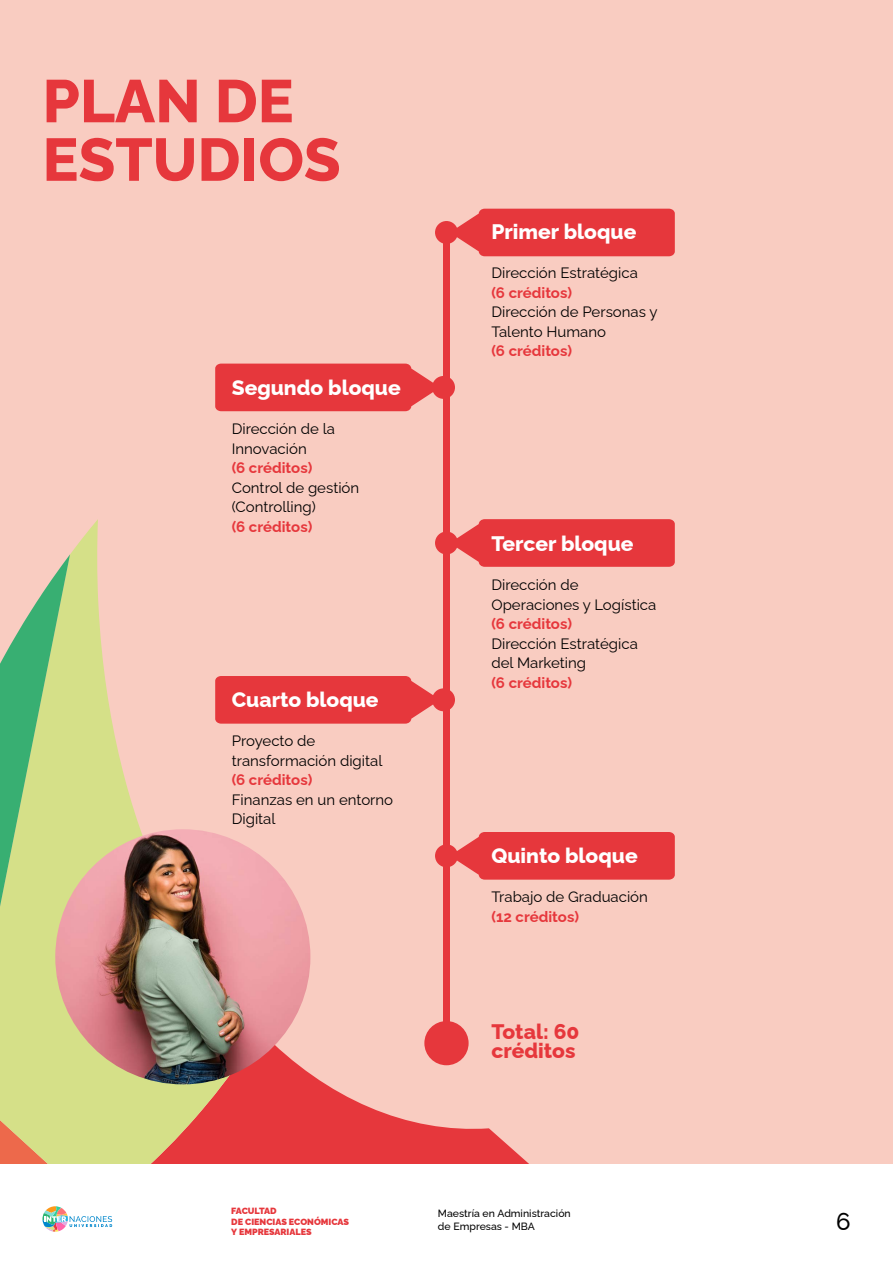
<style>
.page{position:relative;width:893px;height:1263px;background:#fff}
.page>*{position:absolute;margin:0;border:0;box-sizing:border-box;transform-origin:0 0}
.t1{font:800 60px/58.5px "Raleway";color:#e6373c}
.t2{font:500 24px "Raleway";color:#000}
.t3{font:800 21px "Raleway";color:#fff}
.t4{font:800 21px/19.5px "Raleway";color:#e6373c}
.t5{font:15px/19.5px "Raleway";color:#000}
.t6{font:700 15px "Raleway";color:#e6373c}
.t7{font:500 10.5px/12.6px "Raleway";color:#000}
.t8{font:900 9px/10.5px "Raleway";color:#e6373c}
</style>
<div class="page">
<svg style="left:42px;top:1206px;width:70px;height:26px"></svg>
<div style="left:0;top:0;width:893px;height:1163px;background:#f9ccc1"></div>
<svg style="left:260px;top:1031px;width:268px;height:132px"></svg>
<svg style="left:70px;top:519px;width:190px;height:644px"></svg>
<svg style="left:0;top:554px;width:97px;height:609px;background:#bed487"></svg>
<div style="left:443px;top:227px;width:7px;height:825px;background:#e6373c"></div>
<div style="left:435px;top:221px;width:23px;height:23px;background:#e6373c;border-radius:50%"></div>
<svg style="left:450px;top:209px;width:225px;height:47px;background:#e74145"></svg>
<div style="left:435px;top:531px;width:23px;height:23px;background:#e6373c;border-radius:50%"></div>
<svg style="left:450px;top:519px;width:225px;height:48px;background:#e74246"></svg>
<div style="left:435px;top:844px;width:23px;height:23px;background:#e6373c;border-radius:50%"></div>
<svg style="left:450px;top:832px;width:225px;height:48px;background:#e74246"></svg>
<div style="left:432px;top:376px;width:23px;height:23px;background:#e6373c;border-radius:50%"></div>
<svg style="left:215px;top:364px;width:225px;height:47px;background:#e74145"></svg>
<div style="left:432px;top:688px;width:23px;height:23px;background:#e6373c;border-radius:50%"></div>
<svg style="left:215px;top:676px;width:225px;height:48px;background:#e74246"></svg>
<div style="left:424px;top:1021px;width:45px;height:44px;background:#e6373c;border-radius:50%"></div>
<img style="left:55px;top:829px;width:255px;height:255px;border-radius:128px">
<h1 class="t1" style="left:43px;top:65px;width:300px">PLAN DE<br>ESTUDIOS</h1>
<h3 class="t3" style="left:232px;top:371px;width:171px">Segundo bloque</h3>
<p class="t5" style="left:232px;top:418px;width:105px">Dirección de la<br>Innovación</p>
<p class="t6" style="left:232px;top:456px;width:82px">(6 créditos)</p>
<p class="t5" style="left:232px;top:476px;width:129px">Control de gestión (Controlling)</p>
<p class="t6" style="left:232px;top:515px;width:82px">(6 créditos)</p>
<h3 class="t3" style="left:232px;top:683px;width:148px">Cuarto bloque</h3>
<p class="t5" style="left:232px;top:730px;width:152px">Proyecto de transformación digital</p>
<p class="t6" style="left:232px;top:768px;width:82px">(6 créditos)</p>
<p class="t5" style="left:232px;top:788px;width:163px">Finanzas en un entorno<br>Digital</p>
<h3 class="t3" style="left:491px;top:215px;width:146px">Primer bloque</h3>
<p class="t5" style="left:491px;top:262px;width:148px">Dirección Estratégica</p>
<p class="t6" style="left:491px;top:281px;width:82px">(6 créditos)</p>
<p class="t5" style="left:491px;top:301px;width:168px">Dirección de Personas y<br>Talento Humano</p>
<p class="t6" style="left:491px;top:339px;width:82px">(6 créditos)</p>
<h3 class="t3" style="left:491px;top:527px;width:144px">Tercer bloque</h3>
<p class="t5" style="left:491px;top:574px;width:166px">Dirección de<br>Operaciones y Logística</p>
<p class="t6" style="left:491px;top:612px;width:82px">(6 créditos)</p>
<p class="t5" style="left:491px;top:632px;width:148px">Dirección Estratégica del Marketing</p>
<p class="t6" style="left:491px;top:671px;width:82px">(6 créditos)</p>
<h3 class="t3" style="left:491px;top:839px;width:148px">Quinto bloque</h3>
<p class="t5" style="left:491px;top:886px;width:158px">Trabajo de Graduación</p>
<p class="t6" style="left:491px;top:905px;width:89px">(12 créditos)</p>
<h3 class="t4" style="left:491px;top:1019px;width:89px">Total: 60 créditos</h3>
<p class="t8" style="left:231px;top:1205px;width:119px">FACULTAD<br>DE CIENCIAS ECONÓMICAS<br>Y EMPRESARIALES</p>
<p class="t7" style="left:438px;top:1206px;width:134px">Maestría en Administración de Empresas - MBA</p>
<h2 class="t2" style="left:836px;top:1202px;width:16px">6</h2>
</div>
